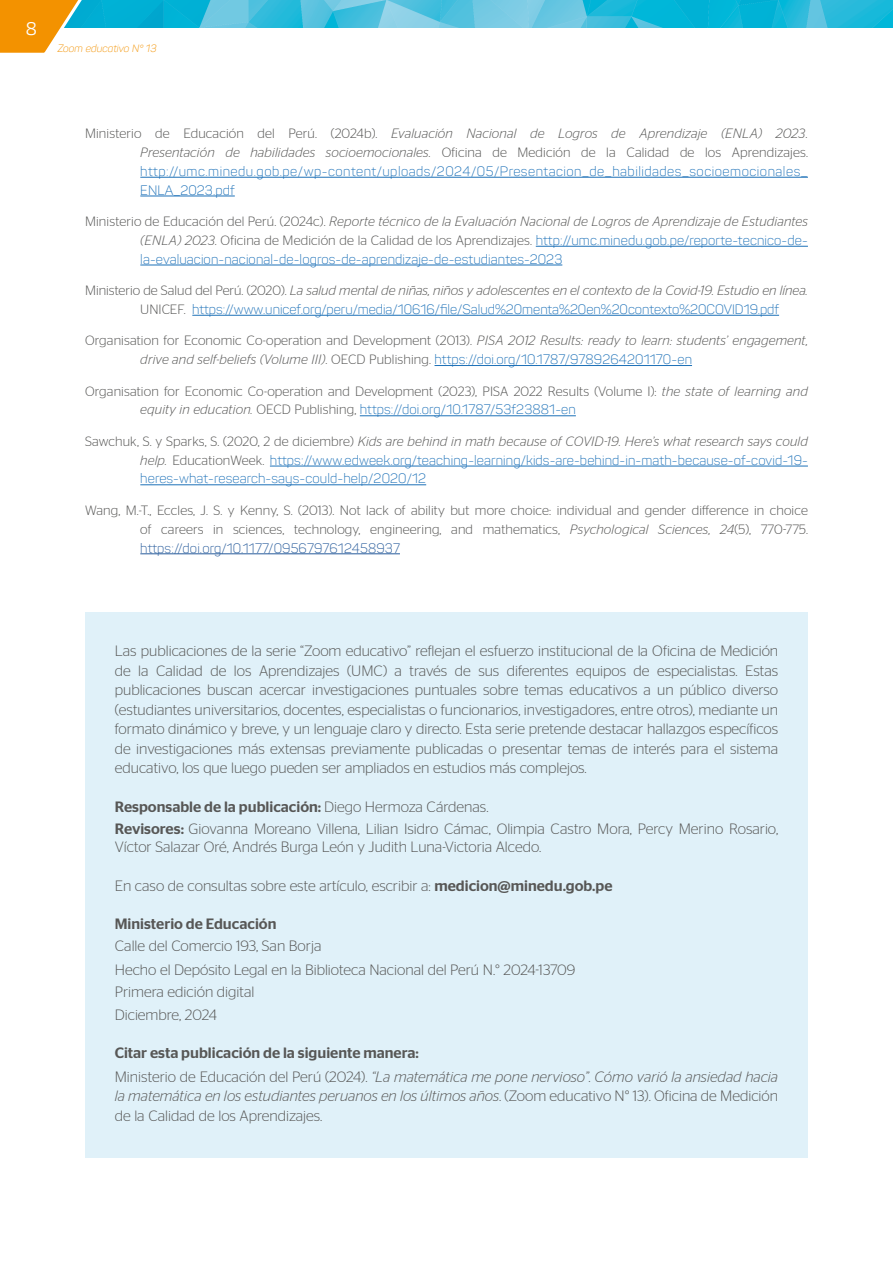
<style>
.page{position:relative;width:893px;height:1263px;background:#fff}
.page>*{position:absolute;margin:0;border:0;box-sizing:border-box;transform-origin:0 0}
.t1{font:18px "Panton";color:#fff}
.t2{font:300 15px/19.5px "Stag Sans";color:#575756}
.t3{font:italic 300 15px/23.7px "Stag Sans";color:#575756}
.t4{font:500 15px "Stag Sans";color:#575756}
.t5{font:300 13.5px/18.8px "Stag Sans";letter-spacing:.01em;color:#575756;text-align:right}
.t6{font:300 13.5px/18.8px "Panton";letter-spacing:.01em;color:#1d71b8}
.t7{font:italic 300 13.5px/18.8px "Stag Sans";letter-spacing:.005em;color:#575756;text-align:right}
.t8{font:300 13.5px/18.8px "Panton";letter-spacing:.04em;color:#1d71b8}
.t9{font:300 13.5px "Panton";letter-spacing:.01em;color:#275b9b}
.t10{font:italic 300 10.5px "Panton";color:#f39200}
.s1{font-style:normal}
.s2{font-style:italic}
.s3{font-family:"Panton";color:#1d71b8}
.s4{font-family:"Stag Sans";color:#575756}
.s5{font-family:"Stag Sans";font-style:italic;color:#575756}
.s6{font-weight:500}
.s7{font-weight:500;font-style:normal}
</style>
<div class="page">
<img style="left:100px;top:0;width:793px;height:28px">
<svg style="left:0;top:0;width:100px;height:53px"></svg>
<div style="left:85px;top:612px;width:723px;height:546px;background:#e0f1f9"></div>
<hr style="left:140px;top:177px;width:668px;height:1px;background:#1d71b8">
<hr style="left:140px;top:196px;width:95px;height:1px;background:#1d71b8">
<hr style="left:536px;top:246px;width:272px;height:1px;background:#1d71b8">
<hr style="left:140px;top:265px;width:422px;height:1px;background:#1d71b8">
<hr style="left:192px;top:315px;width:587px;height:1px;background:#1d71b8">
<hr style="left:434px;top:365px;width:258px;height:1px;background:#1d71b8">
<hr style="left:360px;top:415px;width:216px;height:1px;background:#1d71b8">
<hr style="left:270px;top:466px;width:538px;height:1px;background:#1d71b8">
<hr style="left:140px;top:484px;width:286px;height:1px;background:#1d71b8">
<hr style="left:140px;top:553px;width:260px;height:1px;background:#275b9b">
<p class="t1" style="left:26px;top:17px;width:13px">8</p>
<p class="t10" style="left:58px;top:42px;width:100px">Zoom educativo N° 13</p>
<p class="t7" style="left:85px;top:124px;width:724px"><span class="s1">Ministerio de Educación del Perú. (2024b).</span> Evaluación Nacional de Logros de Aprendizaje (ENLA) 2023.<br>Presentación de habilidades socioemocionales. <span class="s1">Oficina de Medición de la Calidad de los Aprendizajes.</span></p>
<p class="t8" style="left:140px;top:162px;width:669px">http://umc.minedu.gob.pe/wp-content/uploads/2024/05/Presentacion_de_habilidades_socioemocionales_<br>ENLA_2023.pdf</p>
<p class="t5" style="left:85px;top:212px;width:724px">Ministerio de Educación del Perú. (2024c). <span class="s2">Reporte técnico de la Evaluación Nacional de Logros de Aprendizaje de Estudiantes (ENLA) 2023</span>. Oficina de Medición de la Calidad de los Aprendizajes. <span class="s3">http://umc.minedu.gob.pe/reporte-tecnico-de-</span></p>
<p class="t6" style="left:140px;top:249px;width:423px">la-evaluacion-nacional-de-logros-de-aprendizaje-de-estudiantes-2023</p>
<p class="t7" style="left:85px;top:281px;width:724px"><span class="s1">Ministerio de Salud del Perú. (2020).</span> La salud mental de niñas, niños y adolescentes en el contexto de la Covid-19. Estudio en línea.</p>
<p class="t6" style="left:140px;top:300px;width:640px"><span class="s4">UNICEF.</span> https://www.unicef.org/peru/media/10616/fi le/Salud%20menta%20en%20contexto%20COVID19.pdf</p>
<p class="t5" style="left:85px;top:331px;width:724px">Organisation for Economic Co-operation and Development (2013). <span class="s2">PISA 2012 Results: ready to learn: students’ engagement,</span></p>
<p class="t6" style="left:140px;top:350px;width:553px"><span class="s5">drive and self-beliefs (Volume III)</span><span class="s4">. OECD Publishing.</span> https://doi.org/10.1787/9789264201170-en</p>
<p class="t5" style="left:85px;top:381px;width:724px">Organisation for Economic Co-operation and Development (2023), PISA 2022 Results (Volume I): <span class="s2">the state of learning and</span></p>
<p class="t6" style="left:140px;top:400px;width:437px"><span class="s5">equity in education.</span> <span class="s4">OECD Publishing,</span> https://doi.org/10.1787/53f23881-en</p>
<p class="t7" style="left:85px;top:432px;width:724px"><span class="s1">Sawchuk, S. y Sparks, S. (2020, 2 de diciembre)</span> Kids are behind in math because of COVID-19. Here’s what research says could</p>
<p class="t6" style="left:140px;top:451px;width:669px"><span class="s5">help.</span> <span class="s4">EducationWeek.</span> https://www.edweek.org/teaching-learning/kids-are-behind-in-math-because-of-covid-19- heres-what-research-says-could-help/2020/12</p>
<p class="t5" style="left:85px;top:501px;width:724px">Wang, M.-T., Eccles, J. S. y Kenny, S. (2013). Not lack of ability but more choice: individual and gender difference in choice of careers in sciences, technology, engineering, and mathematics, <span class="s2">Psychological Sciences, 24</span>(5), 770-775.</p>
<p class="t9" style="left:140px;top:539px;width:261px">https://doi.org/10.1177/0956797612458937</p>
<p class="t2" style="left:115px;top:641px;width:665px;text-align:justify">Las publicaciones de la serie “Zoom educativo” reflejan el esfuerzo institucional de la Oficina de Medición de la Calidad de los Aprendizajes (UMC) a través de sus diferentes equipos de especialistas. Estas publicaciones buscan acercar investigaciones puntuales sobre temas educativos a un público diverso (estudiantes universitarios, docentes, especialistas o funcionarios, investigadores, entre otros), mediante un formato dinámico y breve, y un lenguaje claro y directo. Esta serie pretende destacar hallazgos específicos de investigaciones más extensas previamente publicadas o presentar temas de interés para el sistema educativo, los que luego pueden ser ampliados en estudios más complejos.</p>
<p class="t2" style="left:115px;top:795px;width:665px;line-height:22.2px"><span class="s6">Responsable de la publicación:</span> Diego Hermoza Cárdenas.<br><span class="s6">Revisores:</span> Giovanna Moreano Villena, Lilian Isidro Cámac, Olimpia Castro Mora, Percy Merino Rosario,</p>
<p class="t2" style="left:115px;top:837px;width:428px">Víctor Salazar Oré, Andrés Burga León y Judith Luna-Victoria Alcedo.</p>
<p class="t2" style="left:115px;top:875px;width:499px">En caso de consultas sobre este artículo, escribir a: <span class="s6">medicion@minedu.gob.pe</span></p>
<p class="t4" style="left:115px;top:915px;width:163px">Ministerio de Educación</p>
<p class="t2" style="left:115px;top:934px;width:462px;line-height:23.7px">Calle del Comercio 193, San Borja<br>Hecho el Depósito Legal en la Biblioteca Nacional del Perú N.° 2024-13709</p>
<p class="t2" style="left:115px;top:981px;width:141px;line-height:22.2px">Primera edición digital<br>Diciembre, 2024</p>
<p class="t3" style="left:115px;top:1041px;width:665px"><span class="s7">Citar esta publicación de la siguiente manera:<br></span><span class="s1">Ministerio de Educación del Perú (2024).</span> “La matemática me pone nervioso”<span class="s1">.</span> Cómo varió la ansiedad hacia</p>
<p class="t2" style="left:115px;top:1086px;width:665px"><span class="s2">la matemática en los estudiantes peruanos en los últimos años</span>. (Zoom educativo N° 13). Oficina de Medición de la Calidad de los Aprendizajes.</p>
</div>
